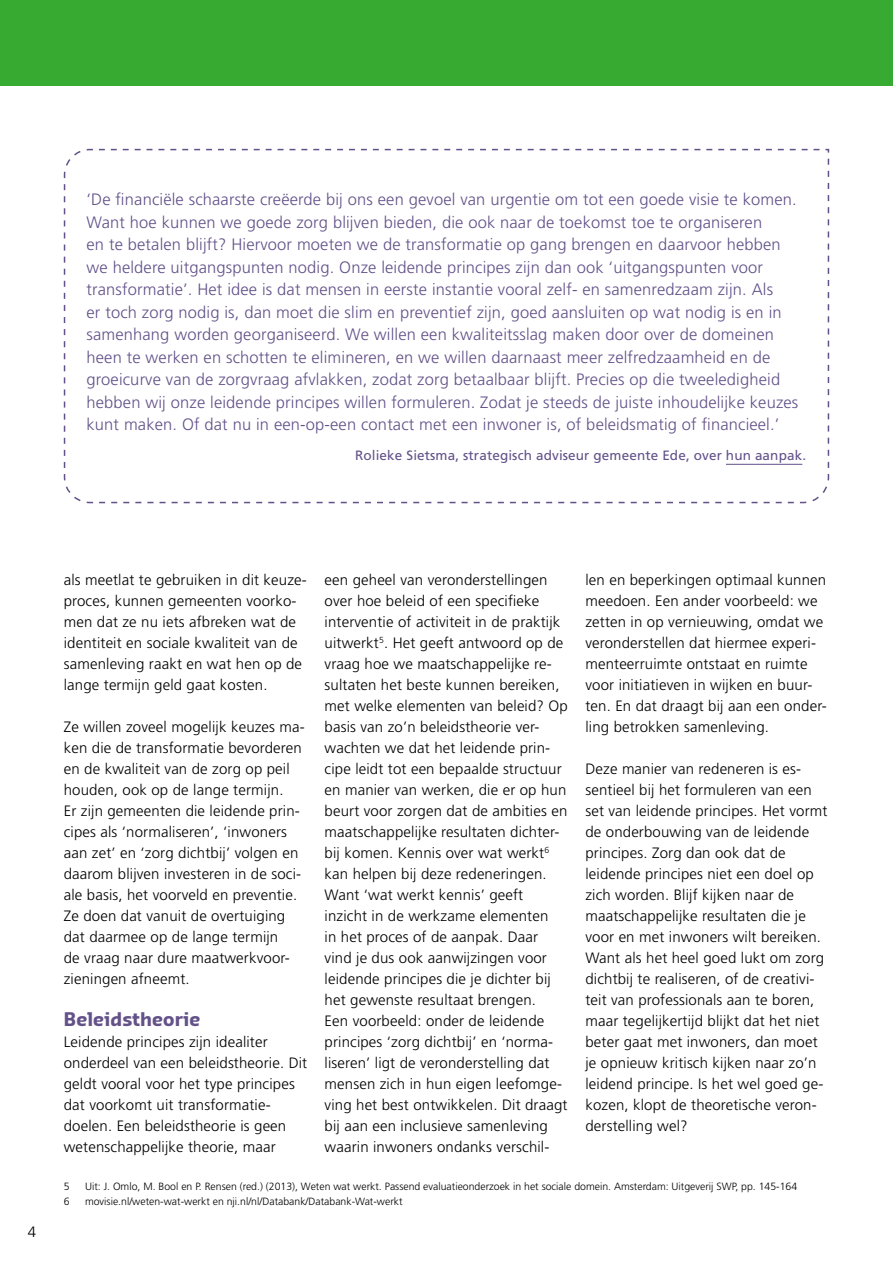
<style>
.page{position:relative;width:893px;height:1263px;background:#fff}
.page>*{position:absolute;margin:0;border:0;box-sizing:border-box;transform-origin:0 0}
.t1{font:700 18px "Sansa Pro";letter-spacing:.01em;color:#635189}
.t2{font:300 16.5px/22.5px "Frutiger";letter-spacing:.01em;color:#635189}
.t3{font:300 15px/21px "Frutiger";letter-spacing:.01em;color:#000}
.t4{font:13.5px "Frutiger";letter-spacing:.01em;color:#635189}
.t5{font:300 10.5px "Frutiger";color:#000}
</style>
<div class="page">
<div style="left:0;top:0;width:893px;height:85px;background:#37aa32"></div>
<svg style="left:63px;top:148px;width:767px;height:356px"></svg>
<p class="t2" style="left:87px;top:188px;width:713px">‘De financiële schaarste creëerde bij ons een gevoel van urgentie om tot een goede visie te komen.<br>Want hoe kunnen we goede zorg blijven bieden, die ook naar de toekomst toe te organiseren<br>en te betalen blijft? Hiervoor moeten we de transformatie op gang brengen en daarvoor hebben we heldere uitgangspunten nodig. Onze leidende principes zijn dan ook ‘uitgangspunten voor transformatie’. Het idee is dat mensen in eerste instantie vooral zelf- en samenredzaam zijn. Als<br>er toch zorg nodig is, dan moet die slim en preventief zijn, goed aansluiten op wat nodig is en in samenhang worden georganiseerd. We willen een kwaliteitsslag maken door over de domeinen heen te werken en schotten te elimineren, en we willen daarnaast meer zelfredzaamheid en de groeicurve van de zorgvraag afvlakken, zodat zorg betaalbaar blijft. Precies op die tweeledigheid hebben wij onze leidende principes willen formuleren. Zodat je steeds de juiste inhoudelijke keuzes kunt maken. Of dat nu in een-op-een contact met een inwoner is, of beleidsmatig of financieel.’</p>
<p class="t4" style="left:355px;top:447px;width:452px">Rolieke Sietsma, strategisch adviseur gemeente Ede, over hun aanpak.</p>
<p class="t3" style="left:28px;top:1221px;width:10px">4</p>
<p class="t3" style="left:325px;top:569px;width:245px">een geheel van veronderstellingen over hoe beleid of een specifieke interventie of activiteit in de praktijk uitwerkt<sup>5</sup>. Het geeft antwoord op de vraag hoe we maatschappelijke re&shy;sultaten het beste kunnen bereiken, met welke elementen van beleid? Op basis van zo’n beleidstheorie ver&shy;wachten we dat het leidende prin&shy;cipe leidt tot een bepaalde structuur en manier van werken, die er op hun beurt voor zorgen dat de ambities en maatschappelijke resultaten dichter&shy;bij komen. Kennis over wat werkt<sup>6 </sup>kan helpen bij deze redeneringen.<br>Want ‘wat werkt kennis’ geeft inzicht in de werkzame elementen<br>in het proces of de aanpak. Daar vind je dus ook aanwijzingen voor leidende principes die je dichter bij het gewenste resultaat brengen.<br>Een voorbeeld: onder de leidende principes ‘zorg dichtbij’ en ‘norma&shy;liseren’ ligt de veronderstelling dat mensen zich in hun eigen leefomge&shy;ving het best ontwikkelen. Dit draagt bij aan een inclusieve samenleving waarin inwoners ondanks verschil-</p>
<p class="t3" style="left:585px;top:569px;width:243px">len en beperkingen optimaal kunnen meedoen. Een ander voorbeeld: we zetten in op vernieuwing, omdat we veronderstellen dat hiermee experi&shy;menteerruimte ontstaat en ruimte voor initiatieven in wijken en buur&shy;ten. En dat draagt bij aan een onder&shy;ling betrokken samenleving.</p>
<p class="t3" style="left:64px;top:569px;width:245px">als meetlat te gebruiken in dit keuze&shy;proces, kunnen gemeenten voorko&shy;men dat ze nu iets afbreken wat de identiteit en sociale kwaliteit van de samenleving raakt en wat hen op de lange termijn geld gaat kosten.</p>
<p class="t3" style="left:64px;top:716px;width:243px">Ze willen zoveel mogelijk keuzes ma&shy;ken die de transformatie bevorderen en de kwaliteit van de zorg op peil houden, ook op de lange termijn.<br>Er zijn gemeenten die leidende prin&shy;cipes als ‘normaliseren’, ‘inwoners aan zet’ en ‘zorg dichtbij’ volgen en daarom blijven investeren in de soci&shy;ale basis, het voorveld en preventie.<br>Ze doen dat vanuit de overtuiging dat daarmee op de lange termijn<br>de vraag naar dure maatwerkvoor&shy;zieningen afneemt.</p>
<p class="t1" style="left:64px;top:1007px;width:138px">Beleidstheorie</p>
<p class="t3" style="left:64px;top:1031px;width:245px">Leidende principes zijn idealiter onderdeel van een beleidstheorie. Dit geldt vooral voor het type principes dat voorkomt uit transformatie&shy;doelen. Een beleidstheorie is geen wetenschappelijke theorie, maar</p>
<p class="t5" style="left:64px;top:1180px;width:7px">5</p>
<p class="t5" style="left:85px;top:1180px;width:714px">Uit: J. Omlo, M. Bool en P. Rensen (red.) (2013), Weten wat werkt. Passend evaluatieonderzoek in het sociale domein. Amsterdam: Uitgeverij SWP, pp. 145-164</p>
<p class="t5" style="left:64px;top:1195px;width:7px">6</p>
<p class="t5" style="left:85px;top:1195px;width:319px">movisie.nl/weten-wat-werkt en nji.nl/nl/Databank/Databank-Wat-werkt</p>
<p class="t3" style="left:585px;top:758px;width:244px">Deze manier van redeneren is es&shy;sentieel bij het formuleren van een set van leidende principes. Het vormt de onderbouwing van de leidende principes. Zorg dan ook dat de leidende principes niet een doel op zich worden. Blijf kijken naar de maatschappelijke resultaten die je voor en met inwoners wilt bereiken.<br>Want als het heel goed lukt om zorg dichtbij te realiseren, of de creativi&shy;teit van professionals aan te boren, maar tegelijkertijd blijkt dat het niet beter gaat met inwoners, dan moet je opnieuw kritisch kijken naar zo’n leidend principe. Is het wel goed ge&shy;kozen, klopt de theoretische veron&shy;derstelling wel?</p>
</div>
